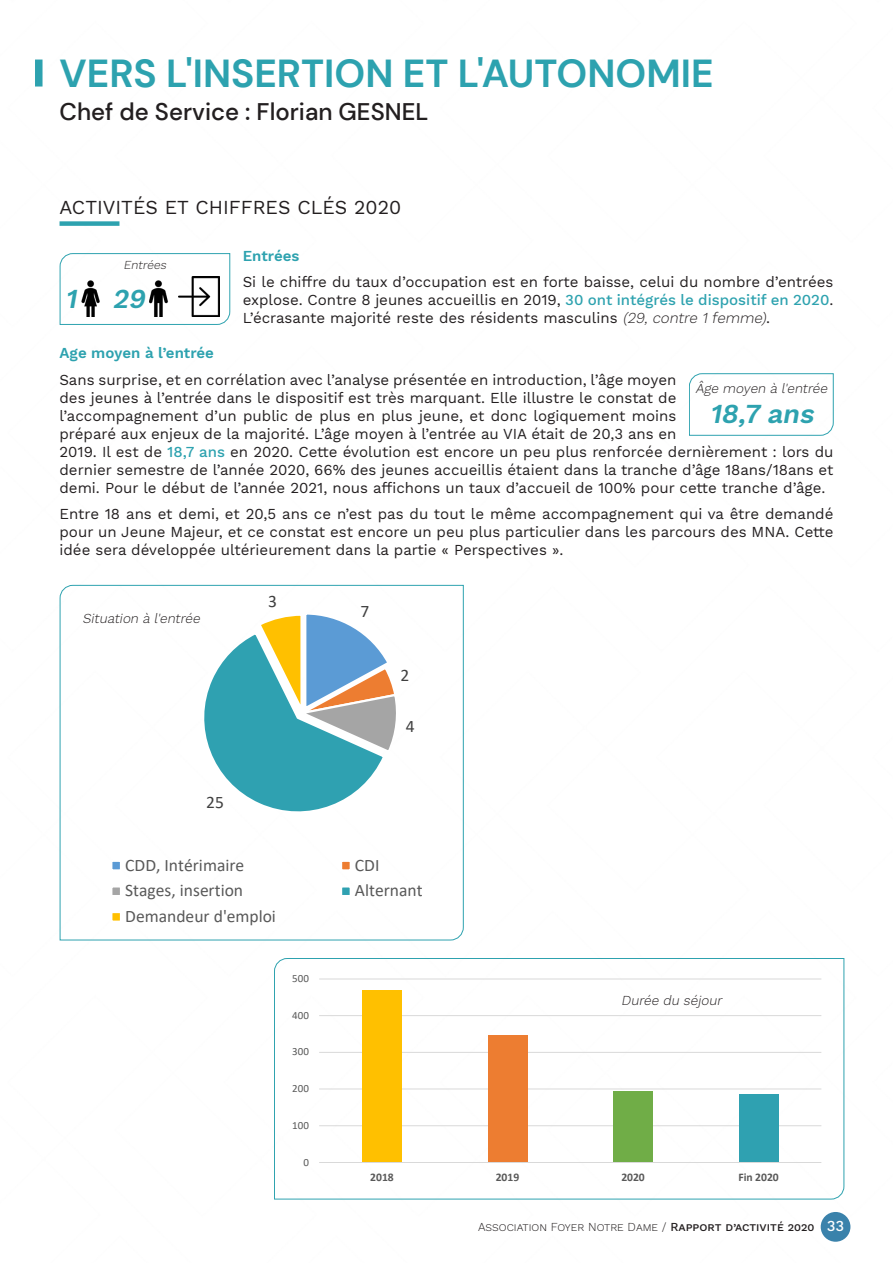
<style>
.page{position:relative;width:893px;height:1263px;background:#fff}
.page>*{position:absolute;margin:0;border:0;box-sizing:border-box;transform-origin:0 0}
.t1{font:700 39px "DM Sans";color:#2da2af}
.t2{font:italic 600 27px "Work Sans";color:#2da2af}
.t3{font:500 24px "DM Sans";color:#231f20}
.t4{font:19.5px "Work Sans";color:#231f20}
.t5{font:17.55px "Calibri";color:#595959}
.t6{font:17.55px "Calibri";color:#404040}
.t7{font:15px/18px "Work Sans";color:#231f20;text-align:justify}
.t8{font:600 15px "Work Sans";color:#2da2af}
.t9{font:italic 300 13.5px "Work Sans";color:#231f20}
.t10{font:300 12px "Work Sans";color:#231f20}
.t11{font:italic 300 12px "Work Sans";color:#231f20}
.t12{font:700 11.7px "Calibri";letter-spacing:-.005em;color:#595959}
.t13{font:10.95px "Calibri";letter-spacing:.005em;color:#595959}
.s1{font-weight:500;color:#2da2af}
.s2{font-weight:300;font-style:italic}
.s3{font-weight:500}
.s4{font-weight:500;font-size:15px;color:#fff}
</style>
<div class="page">
<div style="left:821px;top:1212px;width:29px;height:30px;background:#3a82ab;border-radius:50%"></div>
<svg style="left:60px;top:585px;width:404px;height:355px"></svg>
<svg style="left:274px;top:958px;width:570px;height:241px"></svg>
<div style="left:35px;top:60px;width:8px;height:27px;background:#2da2af"></div>
<div style="left:60px;top:221px;width:59px;height:5px;background:#2da2af"></div>
<svg style="left:60px;top:253px;width:170px;height:72px"></svg>
<img style="left:179px;top:276px;width:41px;height:41px">
<img style="left:149px;top:279px;width:19px;height:38px">
<img style="left:81px;top:279px;width:19px;height:38px">
<svg style="left:689px;top:373px;width:145px;height:63px"></svg>
<svg style="left:190px;top:611px;width:209px;height:214px"></svg>
<div style="left:111px;top:861px;width:10px;height:9px;background:#5b9bd5"></div>
<div style="left:110px;top:860px;width:12px;height:11px;border:2px solid #fff"></div>
<div style="left:341px;top:861px;width:10px;height:9px;background:#ed7d31"></div>
<div style="left:340px;top:860px;width:12px;height:11px;border:2px solid #fff"></div>
<div style="left:110px;top:885px;width:12px;height:12px;background:#a5a5a5;border:2px solid #fff"></div>
<div style="left:340px;top:885px;width:12px;height:12px;background:#2fa1b1;border:2px solid #fff"></div>
<div style="left:110px;top:911px;width:12px;height:12px;background:#ffc000;border:2px solid #fff"></div>
<hr style="left:319px;top:1125px;width:502px;height:1px;background:#d9d9d9">
<hr style="left:319px;top:1088px;width:502px;height:1px;background:#d9d9d9">
<hr style="left:319px;top:1052px;width:502px;height:1px;background:#d9d9d9">
<hr style="left:319px;top:1015px;width:502px;height:1px;background:#d9d9d9">
<hr style="left:319px;top:978px;width:502px;height:1px;background:#d9d9d9">
<div style="left:362px;top:990px;width:40px;height:172px;background:#ffc000"></div>
<div style="left:488px;top:1035px;width:39px;height:127px;background:#ed7d31"></div>
<div style="left:613px;top:1090px;width:40px;height:72px;background:#70ad47"></div>
<div style="left:739px;top:1094px;width:39px;height:68px;background:#2fa1b1"></div>
<hr style="left:319px;top:1162px;width:502px;height:1px;background:#d9d9d9">
<p class="t1" style="left:60px;top:48px;width:656px">VERS L'INSERTION ET L'AUTONOMIE</p>
<p class="t3" style="left:60px;top:97px;width:370px">Chef de Service : Florian GESNEL</p>
<p class="t4" style="left:60px;top:196px;width:343px">ACTIVITÉS ET CHIFFRES CLÉS 2020</p>
<p class="t11" style="left:124px;top:257px;width:47px">Entrées</p>
<p class="t2" style="left:65px;top:283px;width:19px">1</p>
<p class="t2" style="left:112px;top:283px;width:40px">29</p>
<p class="t8" style="left:243px;top:247px;width:58px">Entrées</p>
<p class="t7" style="left:243px;top:274px;width:592px">Si le chiffre du taux d’occupation est en forte baisse, celui du nombre d’entrées explose. Contre 8 jeunes accueillis en 2019, <span class="s1">30 ont intégrés le dispositif en 2020</span>.<br>L’écrasante majorité reste des résidents masculins <span class="s2">(29, contre 1 femme)</span>.</p>
<p class="t8" style="left:60px;top:344px;width:156px">Age moyen à l’entrée</p>
<p class="t7" style="left:60px;top:371px;width:775px;text-align:left">Sans surprise, et en corrélation avec l’analyse présentée en introduction, l’âge moyen<br>des jeunes à l’entrée dans le dispositif est très marquant. Elle illustre le constat de<br>l’accompagnement d’un public de plus en plus jeune, et donc logiquement moins<br>préparé aux enjeux de la majorité. L’âge moyen à l’entrée au VIA était de 20,3 ans en<br>2019. Il est de <span class="s1">18,7 ans</span> en 2020. Cette évolution est encore un peu plus renforcée dernièrement : lors du dernier semestre de l’année 2020, 66% des jeunes accueillis étaient dans la tranche d’âge 18ans/18ans et demi. Pour le début de l’année 2021, nous affichons un taux d’accueil de 100% pour cette tranche d’âge.</p>
<p class="t7" style="left:60px;top:506px;width:775px">Entre 18 ans et demi, et 20,5 ans ce n’est pas du tout le même accompagnement qui va être demandé pour un Jeune Majeur, et ce constat est encore un peu plus particulier dans les parcours des MNA. Cette idée sera développée ultérieurement dans la partie « Perspectives ».</p>
<p class="t9" style="left:695px;top:380px;width:136px">Âge moyen à l'entrée</p>
<p class="t2" style="left:709px;top:398px;width:112px">18,7 ans</p>
<p class="t9" style="left:83px;top:610px;width:122px">Situation à l'entrée</p>
<p class="t6" style="left:268px;top:588px;width:10px">3</p>
<p class="t6" style="left:206px;top:789px;width:19px">25</p>
<p class="t6" style="left:361px;top:599px;width:10px">7</p>
<p class="t6" style="left:400px;top:663px;width:10px">2</p>
<p class="t6" style="left:406px;top:714px;width:10px">4</p>
<p class="t5" style="left:125px;top:852px;width:120px">CDD, Intérimaire</p>
<p class="t5" style="left:355px;top:852px;width:26px">CDI</p>
<p class="t5" style="left:125px;top:878px;width:119px">Stages, insertion</p>
<p class="t5" style="left:355px;top:878px;width:69px">Alternant</p>
<p class="t5" style="left:125px;top:904px;width:152px">Demandeur d'emploi</p>
<p class="t13" style="left:292px;top:971px;width:18px">500</p>
<p class="t13" style="left:292px;top:1007px;width:18px">400</p>
<p class="t13" style="left:292px;top:1044px;width:18px">300</p>
<p class="t13" style="left:292px;top:1081px;width:18px">200</p>
<p class="t13" style="left:292px;top:1117px;width:18px">100</p>
<p class="t13" style="left:303px;top:1154px;width:7px">0</p>
<p class="t9" style="left:621px;top:992px;width:105px">Durée du séjour</p>
<p class="t12" style="left:370px;top:1168px;width:25px">2018</p>
<p class="t12" style="left:496px;top:1168px;width:25px">2019</p>
<p class="t12" style="left:621px;top:1168px;width:25px">2020</p>
<p class="t12" style="left:738px;top:1168px;width:42px">Fin 2020</p>
<p class="t10" style="left:478px;top:1220px;width:368px">Association Foyer Notre Dame / <span class="s3">Rapport d’activité 2020</span> <span class="s4">33</span></p>
</div>
